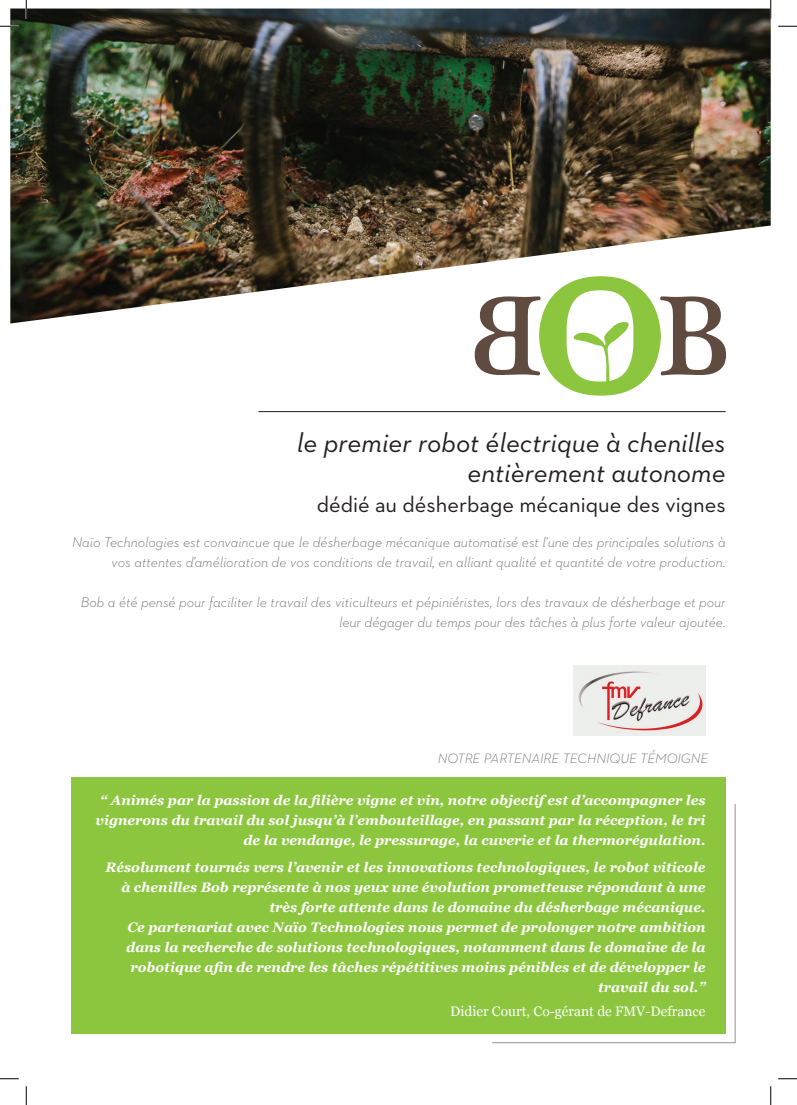
<style>
.page{position:relative;width:797px;height:1105px;background:#fff}
.page>*{position:absolute;margin:0;border:0;box-sizing:border-box;transform-origin:0 0}
.t1{font:italic 27.5px/30px "Neutraface 2 Text";color:#231f20;text-align:right}
.t2{font:22.5px "Neutraface 2 Text";color:#231f20}
.t3{font:italic 300 14.38px/20px "Neutraface 2 Text";color:#6c6d70;text-align:right}
.t4{font:italic 700 13.75px/20px "Georgia";color:#fff;text-align:right}
.t5{font:13.75px "Georgia";color:#fff}
.t6{font:italic 300 13.75px "Neutraface 2 Text";color:#6c6d70}
</style>
<div class="page">
<hr style="left:258px;top:411px;width:467px;height:1px;background:#231f20">
<div style="left:71px;top:777px;width:655px;height:256px;background:#8bc63e"></div>
<svg style="left:491px;top:804px;width:244px;height:239px"></svg>
<svg style="left:474px;top:323px;width:252px;height:73px"></svg>
<img style="left:573px;top:666px;width:132px;height:70px">
<img style="left:10px;top:9px;width:760px;height:314px">
<svg style="left:0;top:25px;width:19px;height:2px"></svg>
<svg style="left:778px;top:25px;width:19px;height:2px"></svg>
<svg style="left:0;top:1078px;width:19px;height:1px"></svg>
<svg style="left:778px;top:1078px;width:19px;height:1px"></svg>
<svg style="left:25px;top:0;width:2px;height:19px"></svg>
<svg style="left:25px;top:1086px;width:2px;height:19px"></svg>
<svg style="left:770px;top:0;width:1px;height:19px"></svg>
<svg style="left:770px;top:1086px;width:1px;height:19px"></svg>
<h1 class="t1" style="left:297px;top:427px;width:430px">le premier robot électrique à chenilles entièrement autonome</h1>
<h2 class="t2" style="left:317px;top:490px;width:410px">dédié au désherbage mécanique des vignes</h2>
<p class="t3" style="left:72px;top:532px;width:655px">Naïo Technologies est convaincue que le désherbage mécanique automatisé est l’une des principales solutions à vos attentes d’amélioration de vos conditions de travail, en alliant qualité et quantité de votre production.</p>
<p class="t3" style="left:81px;top:592px;width:646px">Bob a été pensé pour faciliter le travail des viticulteurs et pépiniéristes, lors des travaux de désherbage et pour leur dégager du temps pour des tâches à plus forte valeur ajoutée.</p>
<p class="t6" style="left:438px;top:749px;width:272px">NOTRE PARTENAIRE TECHNIQUE TÉMOIGNE</p>
<p class="t4" style="left:96px;top:789px;width:611px">“ Animés par la passion de la filière vigne et vin, notre objectif est d’accompagner les vignerons du travail du sol jusqu’à l’embouteillage, en passant par la réception, le tri de la vendange, le pressurage, la cuverie et la thermorégulation.</p>
<p class="t4" style="left:106px;top:857px;width:601px">Résolument tournés vers l’avenir et les innovations technologiques, le robot viticole à chenilles Bob représente à nos yeux une évolution prometteuse répondant à une très forte attente dans le domaine du désherbage mécanique.<br>Ce partenariat avec Naïo Technologies nous permet de prolonger notre ambition dans la recherche de solutions technologiques, notamment dans le domaine de la robotique afin de rendre les tâches répétitives moins pénibles et de développer le travail du sol.”</p>
<p class="t5" style="left:450px;top:1001px;width:257px">Didier Court, Co-gérant de FMV-Defrance</p>
</div>
